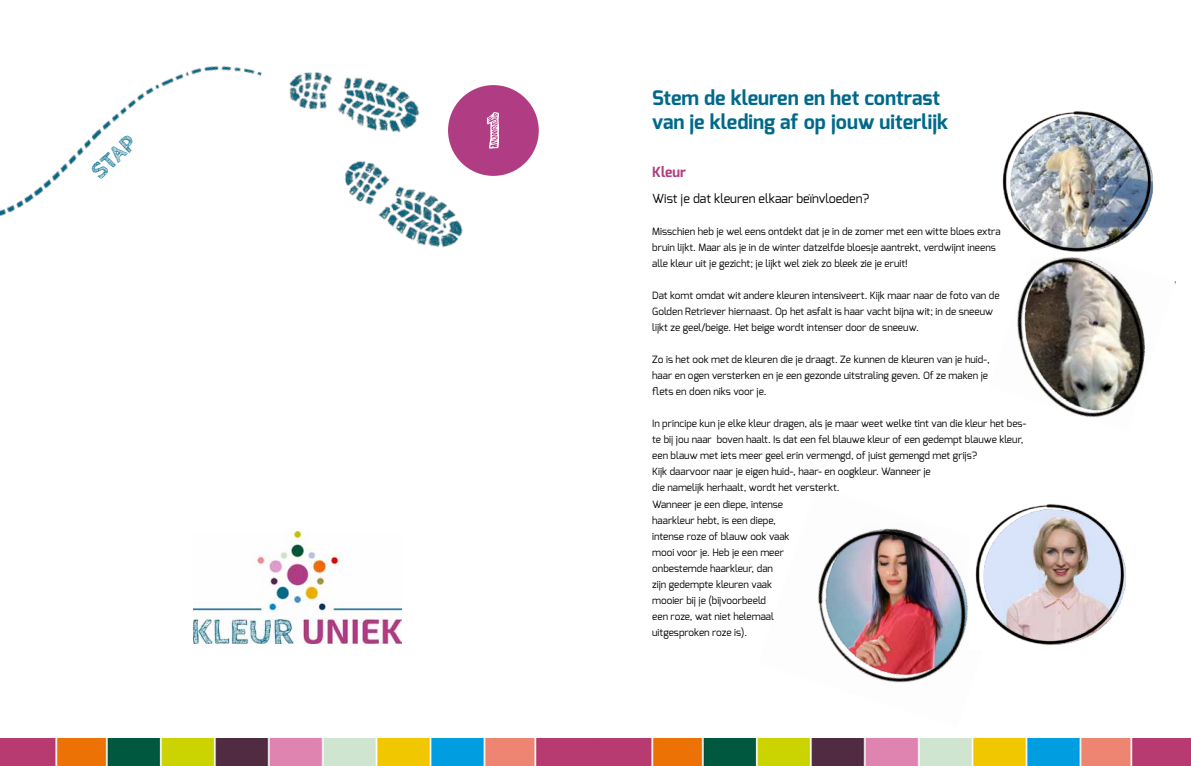
<style>
.page{position:relative;width:1191px;height:766px;background:#fff}
.page>*{position:absolute;margin:0;border:0;box-sizing:border-box;transform-origin:0 0}
.t1{font:700 50px "Cabin Sketch";color:#fff}
.t2{font:700 24px "Cabin Sketch";color:#00698a}
.t3{font:700 20px/24px "Exo";color:#00698a}
.t4{font:700 14px "Exo";color:#b03d83}
.t5{font:12.5px "Exo";color:#000}
.t6{font:10px/16px "Exo";color:#000}
.s1{color:#fff}
</style>
<div class="page">
<img style="left:0;top:738px;width:1191px;height:27px">
<img style="left:818px;top:528px;width:150px;height:155px">
<img style="left:975px;top:504px;width:151px;height:141px">
<img style="left:1017px;top:257px;width:159px;height:161px">
<img style="left:1002px;top:111px;width:151px;height:141px">
<div style="left:448px;top:85px;width:91px;height:91px;background:#b03d83;border-radius:50%"></div>
<img style="left:289px;top:72px;width:198px;height:103px">
<img style="left:292px;top:137px;width:187px;height:111px">
<img style="left:194px;top:531px;width:208px;height:112px">
<img style="left:0;top:66px;width:262px;height:150px">
<h2 class="t2" style="left:86px;top:165px;width:68px;rotate:-44deg">STAP <span class="s1">1</span></h2>
<h1 class="t1" style="left:485px;top:104px;width:20px">1</h1>
<h3 class="t3" style="left:652px;top:86px;width:298px">Stem de kleuren en het contrast van je kleding af op jouw uiterlijk</h3>
<h3 class="t4" style="left:652px;top:163px;width:35px">Kleur</h3>
<p class="t5" style="left:652px;top:191px;width:219px">Wist je dat kleuren elkaar beïnvloeden?</p>
<p class="t6" style="left:652px;top:223px;width:350px">Misschien heb je wel eens ontdekt dat je in de zomer met een witte bloes extra bruin lijkt. Maar als je in de winter datzelfde bloesje aantrekt, verdwijnt ineens alle kleur uit je gezicht; je lijkt wel ziek zo bleek zie je eruit!</p>
<p class="t6" style="left:652px;top:287px;width:349px">Dat komt omdat wit andere kleuren intensiveert. Kijk maar naar de foto van de<br>Golden Retriever hiernaast. Op het asfalt is haar vacht bijna wit; in de sneeuw lijkt ze geel/beige. Het beige wordt intenser door de sneeuw.</p>
<p class="t6" style="left:652px;top:351px;width:339px">Zo is het ook met de kleuren die je draagt. Ze kunnen de kleuren van je huid-, haar en ogen versterken en je een gezonde uitstraling geven. Of ze maken je flets en doen niks voor je.</p>
<p class="t6" style="left:652px;top:415px;width:375px">In principe kun je elke kleur dragen, als je maar weet welke tint van die kleur het bes&shy;te bij jou naar boven haalt. Is dat een fel blauwe kleur of een gedempt blauwe kleur, een blauw met iets meer geel erin vermengd, of juist gemengd met grijs?<br>Kijk daarvoor naar je eigen huid-, haar- en oogkleur. Wanneer je<br>die namelijk herhaalt, wordt het versterkt.<br>Wanneer je een diepe, intense<br>haarkleur hebt, is een diepe,<br>intense roze of blauw ook vaak<br>mooi voor je. Heb je een meer<br>onbestemde haarkleur, dan<br>zijn gedempte kleuren vaak<br>mooier bij je (bijvoorbeeld<br>een roze, wat niet helemaal<br>uitgesproken roze is).</p>
</div>
